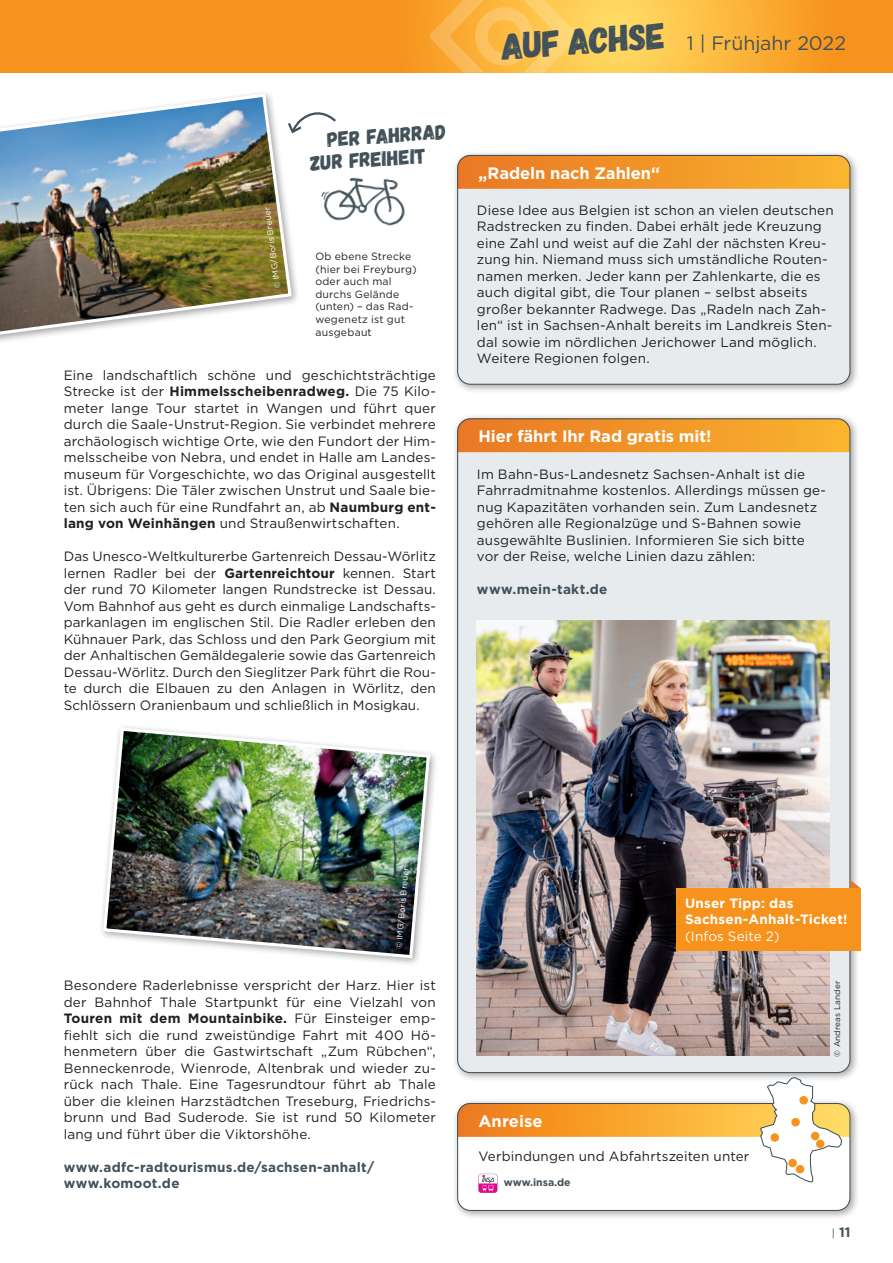
<style>
.page{position:relative;width:893px;height:1263px;background:#fff}
.page>*{position:absolute;margin:0;border:0;box-sizing:border-box;transform-origin:0 0}
.t1{font:30.45px "Gagalin";color:#425159}
.t2{font:21px/22.5px "Gagalin";color:#425159}
.t3{font:19.5px "Gotham";letter-spacing:-.005em;color:#425159}
.t4{font:700 16.5px "Gotham";color:#fff}
.t5{font:13.5px/16.5px "Gotham";letter-spacing:.01em;color:#231f20;text-align:justify}
.t6{font:700 13.5px/16.5px "Gotham";letter-spacing:.02em;color:#425159}
.t7{font:700 13.5px/16.5px "Gotham";letter-spacing:.015em;color:#fff}
.t8{font:13.5px "Gotham";letter-spacing:.005em;color:#fff}
.t9{font:10.5px/12.6px "Gotham";letter-spacing:.02em;color:#231f20}
.t10{font:700 10.5px "Gotham";color:#425159}
.t11{font:8.25px "Gotham";color:#fff}
.t12{font:8.25px "Gotham";letter-spacing:.02em;color:#231f20}
.s1{font-weight:700}
.s2{font-weight:400;font-size:10.5px}
</style>
<div class="page">
<svg style="left:325px;top:0;width:568px;height:72px;background:#faac35"></svg>
<div style="left:0;top:0;width:325px;height:72px;background:#f7931d"></div>
<svg style="left:428px;top:0;width:152px;height:73px;background:#fcbd4e"></svg>
<svg style="left:300px;top:112px;width:36px;height:17px"></svg>
<div style="left:452px;top:150px;width:408px;height:244px;background:#231f20;opacity:.4"></div>
<div style="left:458px;top:155px;width:392px;height:229px;background:#e7ebed;border-radius:13px"></div>
<svg style="left:457px;top:155px;width:393px;height:34px;background:#f1962b"></svg>
<div style="left:457px;top:155px;width:393px;height:230px;border:1px solid #425159;border-radius:13px"></div>
<div style="left:452px;top:413px;width:408px;height:669px;background:#231f20;opacity:.4"></div>
<div style="left:458px;top:419px;width:392px;height:653px;background:#e7ebed;border-radius:13px"></div>
<svg style="left:457px;top:418px;width:393px;height:34px;background:#eb942c"></svg>
<img style="left:476px;top:621px;width:353px;height:435px">
<img style="left:0;top:93px;width:293px;height:245px">
<img style="left:101px;top:726px;width:331px;height:234px">
<div style="left:452px;top:1098px;width:408px;height:122px;background:#231f20;opacity:.4"></div>
<div style="left:458px;top:1103px;width:392px;height:107px;background:#fff;border-radius:13px"></div>
<svg style="left:457px;top:1077px;width:393px;height:116px"></svg>
<div style="left:791px;top:1118px;width:9px;height:8px;background:#f7931d;border-radius:50%"></div>
<div style="left:788px;top:1159px;width:9px;height:8px;background:#f7931d;border-radius:50%"></div>
<div style="left:796px;top:1165px;width:8px;height:8px;background:#f7931d;border-radius:50%"></div>
<div style="left:770px;top:1133px;width:9px;height:9px;background:#f7931d;border-radius:50%"></div>
<div style="left:811px;top:1132px;width:8px;height:8px;background:#f7931d;border-radius:50%"></div>
<div style="left:816px;top:1140px;width:8px;height:8px;background:#f7931d;border-radius:50%"></div>
<div style="left:799px;top:1096px;width:9px;height:8px;background:#f7931d;border-radius:50%"></div>
<img style="left:321px;top:177px;width:84px;height:49px">
<svg style="left:850px;top:880px;width:11px;height:8px"></svg>
<div style="left:676px;top:888px;width:185px;height:63px;background:#f7931d"></div>
<p class="t11" style="left:273px;top:289px;width:84px;rotate:-98deg">© IMG/Boris Breuer</p>
<h2 class="t2" style="left:308px;top:130px;width:139px;text-indent:19px;rotate:-4deg">Per Fahrrad zur Freiheit</h2>
<p class="t9" style="left:315px;top:250px;width:103px">Ob ebene Strecke (hier bei Freyburg) oder auch mal durchs Gelände (unten) – das Rad&shy;wegenetz ist gut ausgebaut</p>
<p class="t5" style="left:64px;top:366px;width:374px">Eine landschaftlich schöne und geschichtsträchtige Strecke ist der <span class="s1">Himmelsscheibenradweg.</span> Die 75 Kilo&shy;meter lange Tour startet in Wangen und führt quer durch die Saale-Unstrut-Region. Sie verbindet mehrere archäologisch wichtige Orte, wie den Fundort der Him&shy;melsscheibe von Nebra, und endet in Halle am Landes&shy;museum für Vorgeschichte, wo das Original ausgestellt ist. Übrigens: Die Täler zwischen Unstrut und Saale bie&shy;ten sich auch für eine Rundfahrt an, ab <span class="s1">Naumburg ent&shy;lang von Weinhängen</span> und Straußenwirtschaften.</p>
<p class="t5" style="left:64px;top:548px;width:374px">Das Unesco-Weltkulturerbe Gartenreich Dessau-Wörlitz lernen Radler bei der <span class="s1">Gartenreichtour</span> kennen. Start der rund 70 Kilometer langen Rundstrecke ist Dessau.<br>Vom Bahnhof aus geht es durch einmalige Landschafts&shy;parkanlagen im englischen Stil. Die Radler erleben den Kühnauer Park, das Schloss und den Park Georgium mit der Anhaltischen Gemäldegalerie sowie das Gartenreich Dessau-Wörlitz. Durch den Sieglitzer Park führt die Rou&shy;te durch die Elbauen zu den Anlagen in Wörlitz, den Schlössern Oranienbaum und schließlich in Mosigkau.</p>
<h1 class="t1" style="left:500px;top:30px;width:166px;rotate:-4deg">Auf Achse</h1>
<h3 class="t3" style="left:687px;top:30px;width:161px">1 | Frühjahr 2022</h3>
<p class="t4" style="left:478px;top:162px;width:183px">„Radeln nach Zahlen“</p>
<p class="t5" style="left:477px;top:201px;width:358px;text-align:left">Diese Idee aus Belgien ist schon an vielen deutschen Radstrecken zu finden. Dabei erhält jede Kreuzung eine Zahl und weist auf die Zahl der nächsten Kreu&shy;zung hin. Niemand muss sich umständliche Routen&shy;namen merken. Jeder kann per Zahlenkarte, die es auch digital gibt, die Tour planen – selbst abseits großer bekannter Radwege. Das „Radeln nach Zah&shy;len“ ist in Sachsen-Anhalt bereits im Landkreis Sten&shy;dal sowie im nördlichen Jerichower Land möglich.<br>Weitere Regionen folgen.</p>
<p class="t4" style="left:478px;top:425px;width:235px">Hier fährt Ihr Rad gratis mit!</p>
<p class="t5" style="left:477px;top:465px;width:351px;text-align:left">Im Bahn-Bus-Landesnetz Sachsen-Anhalt ist die Fahrradmitnahme kostenlos. Allerdings müssen ge&shy;nug Kapazitäten vorhanden sein. Zum Landesnetz gehören alle Regionalzüge und S-Bahnen sowie ausgewählte Buslinien. Informieren Sie sich bitte vor der Reise, welche Linien dazu zählen:</p>
<p class="t6" style="left:477px;top:581px;width:132px">www.mein-takt.de</p>
<p class="t11" style="left:393px;top:948px;width:84px;rotate:-85deg">© IMG/Boris Breuer</p>
<p class="t5" style="left:64px;top:977px;width:374px">Besondere Raderlebnisse verspricht der Harz. Hier ist der Bahnhof Thale Startpunkt für eine Vielzahl von <span class="s1">Touren mit dem Mountainbike.</span> Für Einsteiger emp&shy;fiehlt sich die rund zweistündige Fahrt mit 400 Hö&shy;henmetern über die Gastwirtschaft „Zum Rübchen“, Benneckenrode, Wienrode, Altenbrak und wieder zu&shy;rück nach Thale. Eine Tagesrundtour führt ab Thale über die kleinen Harzstädtchen Treseburg, Friedrichs&shy;brunn und Bad Suderode. Sie ist rund 50 Kilometer lang und führt über die Viktorshöhe.</p>
<p class="t6" style="left:64px;top:1158px;width:312px">www.adfc-radtourismus.de/sachsen-anhalt/ www.komoot.de</p>
<p class="t7" style="left:685px;top:894px;width:164px">Unser Tipp: das<br>Sachsen-Anhalt-Ticket!</p>
<p class="t8" style="left:685px;top:927px;width:96px">(Infos Seite 2)</p>
<p class="t4" style="left:478px;top:1110px;width:66px">Anreise</p>
<p class="t5" style="left:478px;top:1147px;width:272px">Verbindungen und Abfahrtszeiten unter</p>
<p class="t10" style="left:504px;top:1175px;width:68px">www.insa.de</p>
<p class="t12" style="left:832px;top:1057px;width:77px;rotate:-90deg">© Andreas Lander</p>
<p class="t6" style="left:832px;top:1224px;width:20px"><span class="s2">|</span> 11</p>
</div>
